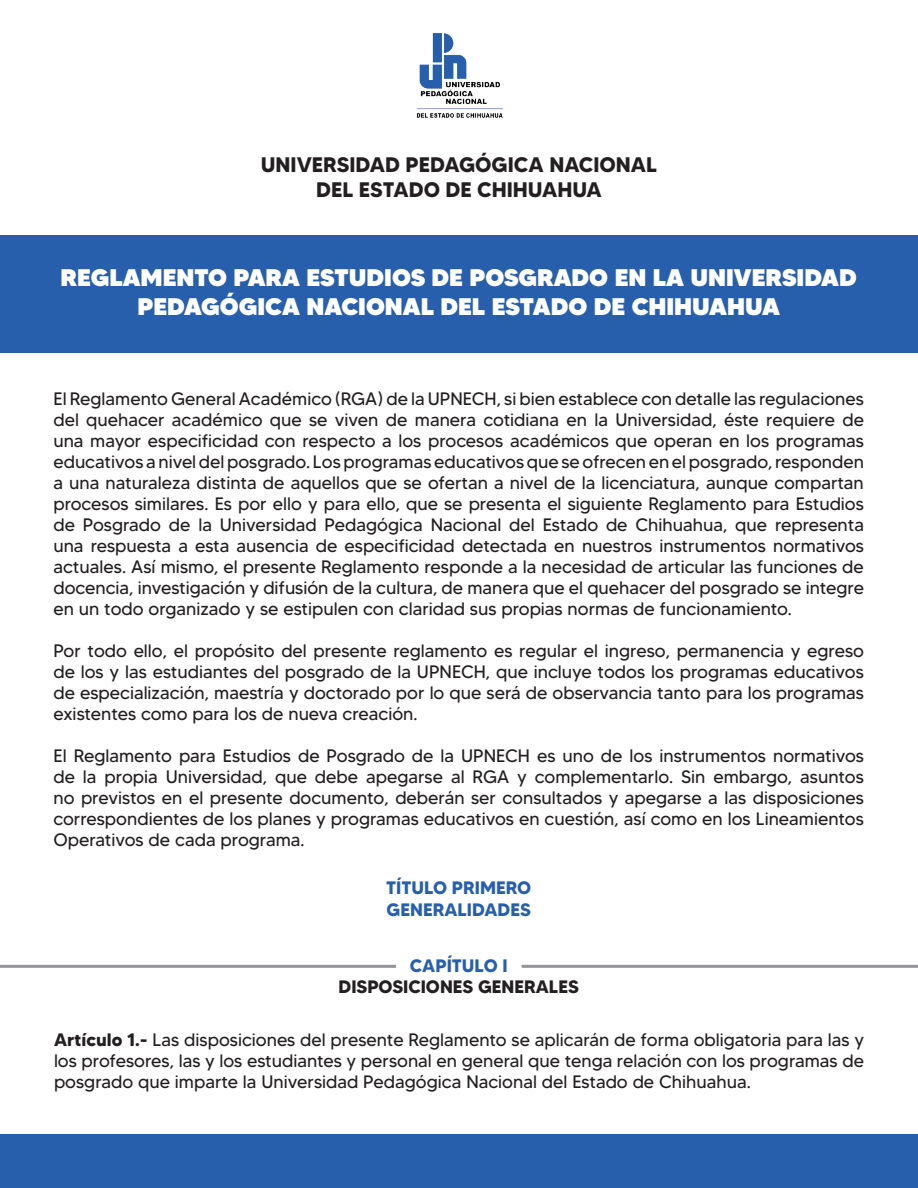
<style>
.page{position:relative;width:918px;height:1188px;background:#fff}
.page>*{position:absolute;margin:0;border:0;box-sizing:border-box;transform-origin:0 0}
.t1{font:900 24px/28.8px "MADETOMMY";color:#fff;text-align:center}
.t2{font:700 21px "MADETOMMY";color:#231f20}
.t3{font:18px/21px "MADETOMMY";color:#231f20;text-align:justify}
.t4{font:700 18px "MADETOMMY";color:#285fad}
.t5{font:700 18px "MADETOMMY";color:#231f20}
.s1{font-weight:700}
</style>
<div class="page">
<img style="left:416px;top:33px;width:87px;height:85px">
<div style="left:0;top:235px;width:918px;height:117px;background:#285fad"></div>
<hr style="left:0;top:965px;width:396px;height:3px;background:#939598">
<hr style="left:522px;top:965px;width:396px;height:3px;background:#939598">
<div style="left:0;top:1134px;width:918px;height:54px;background:#285fad"></div>
<p class="t2" style="left:261px;top:152px;width:398px">UNIVERSIDAD PEDAGÓGICA NACIONAL</p>
<p class="t2" style="left:316px;top:177px;width:287px">DEL ESTADO DE CHIHUAHUA</p>
<p class="t1" style="left:61px;top:263px;width:798px">REGLAMENTO PARA ESTUDIOS DE POSGRADO EN LA UNIVERSIDAD<br>PEDAGÓGICA NACIONAL DEL ESTADO DE CHIHUAHUA</p>
<p class="t3" style="left:53px;top:388px;width:812px">El Reglamento General Académico (RGA) de la UPNECH, si bien establece con detalle las regulaciones del quehacer académico que se viven de manera cotidiana en la Universidad, éste requiere de una mayor especificidad con respecto a los procesos académicos que operan en los programas educativos a nivel del posgrado. Los programas educativos que se ofrecen en el posgrado, responden a una naturaleza distinta de aquellos que se ofertan a nivel de la licenciatura, aunque compartan procesos similares. Es por ello y para ello, que se presenta el siguiente Reglamento para Estudios de Posgrado de la Universidad Pedagógica Nacional del Estado de Chihuahua, que representa una respuesta a esta ausencia de especificidad detectada en nuestros instrumentos normativos actuales. Así mismo, el presente Reglamento responde a la necesidad de articular las funciones de docencia, investigación y difusión de la cultura, de manera que el quehacer del posgrado se integre en un todo organizado y se estipulen con claridad sus propias normas de funcionamiento.</p>
<p class="t3" style="left:53px;top:640px;width:812px">Por todo ello, el propósito del presente reglamento es regular el ingreso, permanencia y egreso de los y las estudiantes del posgrado de la UPNECH, que incluye todos los programas educativos de especialización, maestría y doctorado por lo que será de observancia tanto para los programas existentes como para los de nueva creación.</p>
<p class="t3" style="left:53px;top:745px;width:812px">El Reglamento para Estudios de Posgrado de la UPNECH es uno de los instrumentos normativos de la propia Universidad, que debe apegarse al RGA y complementarlo. Sin embargo, asuntos no previstos en el presente documento, deberán ser consultados y apegarse a las disposiciones correspondientes de los planes y programas educativos en cuestión, así como en los Lineamientos Operativos de cada programa.</p>
<p class="t4" style="left:386px;top:877px;width:147px">TÍTULO PRIMERO</p>
<p class="t4" style="left:387px;top:898px;width:146px">GENERALIDADES</p>
<p class="t4" style="left:410px;top:954px;width:100px">CAPÍTULO I</p>
<p class="t5" style="left:339px;top:976px;width:242px">DISPOSICIONES GENERALES</p>
<p class="t3" style="left:54px;top:1029px;width:812px"><span class="s1">Artículo 1.-</span> Las disposiciones del presente Reglamento se aplicarán de forma obligatoria para las y los profesores, las y los estudiantes y personal en general que tenga relación con los programas de posgrado que imparte la Universidad Pedagógica Nacional del Estado de Chihuahua.</p>
</div>
